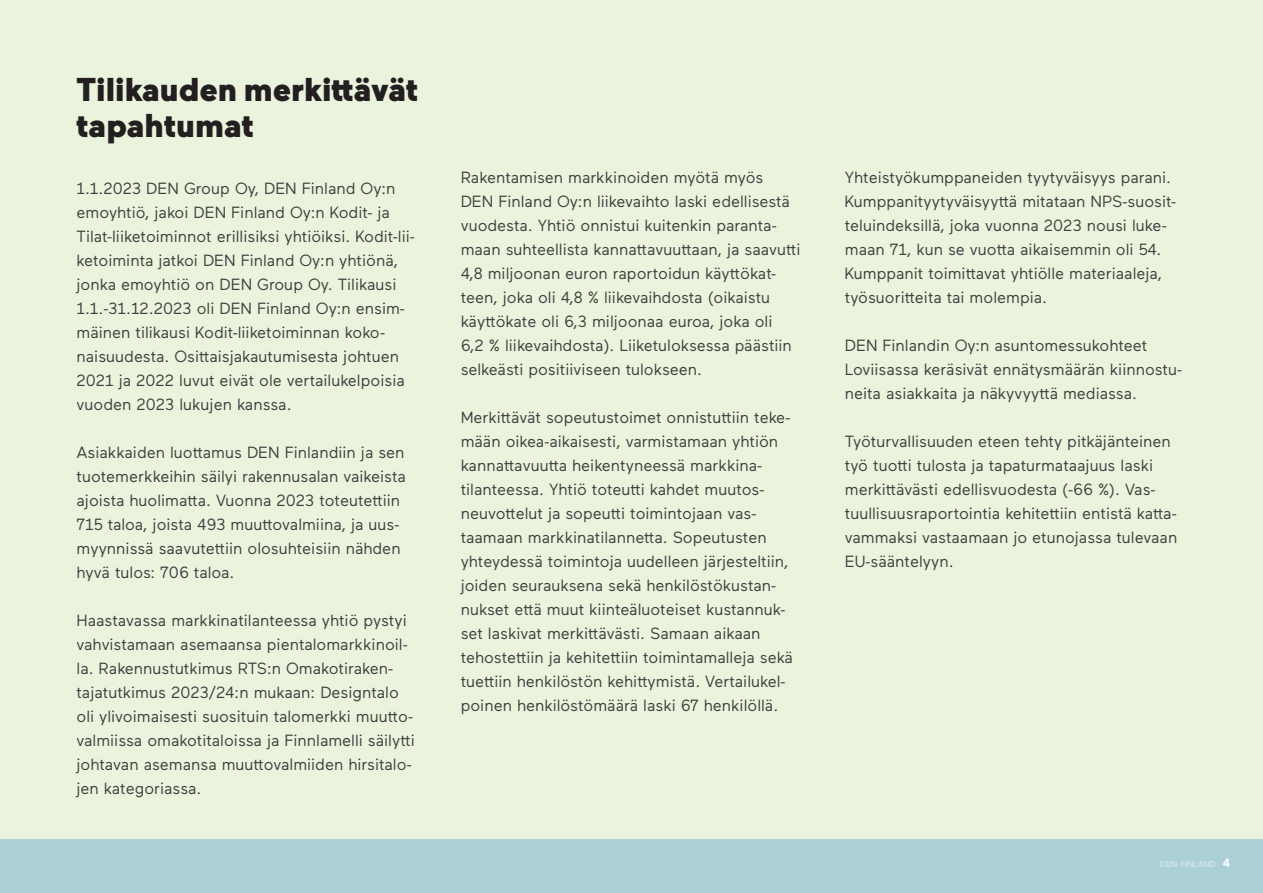
<style>
.page{position:relative;width:1263px;height:893px;background:#fff}
.page>*{position:absolute;margin:0;border:0;box-sizing:border-box;transform-origin:0 0}
.Otsikko{font:900 33px/36px "Maax";color:#231f20}
.Leipis{font:16.2px/24px "Maax";color:#3e3e3f}
.t1{font:300 8.4px "Maax";color:#fff}
.s1{font-weight:700;font-size:12px}
</style>
<div class="page">
<div style="left:0;top:0;width:1263px;height:839px;background:#eaf3dc"></div>
<div style="left:0;top:839px;width:1263px;height:54px;background:#acd0d7"></div>
<p class="Otsikko" style="left:77px;top:70px;width:343px">Tilikauden merkittävät tapahtumat</p>
<p class="Leipis" style="left:77px;top:175px;width:340px">1.1.2023 DEN Group Oy, DEN Finland Oy:n emoyhtiö, jakoi DEN Finland Oy:n Kodit- ja Tilat-liiketoiminnot erillisiksi yhtiöiksi. Kodit-lii&shy;ketoiminta jatkoi DEN Finland Oy:n yhtiönä, jonka emoyhtiö on DEN Group Oy. Tilikausi 1.1.-31.12.2023 oli DEN Finland Oy:n ensim&shy;mäinen tilikausi Kodit-liiketoiminnan koko&shy;naisuudesta. Osittaisjakautumisesta johtuen 2021 ja 2022 luvut eivät ole vertailukelpoisia vuoden 2023 lukujen kanssa.</p>
<p class="Leipis" style="left:77px;top:439px;width:331px">Asiakkaiden luottamus DEN Finlandiin ja sen tuotemerkkeihin säilyi rakennusalan vaikeista ajoista huolimatta. Vuonna 2023 toteutettiin 715 taloa, joista 493 muuttovalmiina, ja uus&shy;myynnissä saavutettiin olosuhteisiin nähden hyvä tulos: 706 taloa.</p>
<p class="Leipis" style="left:77px;top:607px;width:340px">Haastavassa markkinatilanteessa yhtiö pystyi vahvistamaan asemaansa pientalomarkkinoil&shy;la. Rakennustutkimus RTS:n Omakotiraken&shy;tajatutkimus 2023/24:n mukaan: Designtalo oli ylivoimaisesti suosituin talomerkki muutto&shy;valmiissa omakotitaloissa ja Finnlamelli säilytti johtavan asemansa muuttovalmiiden hirsitalo&shy;jen kategoriassa.</p>
<p class="Leipis" style="left:461px;top:165px;width:341px">Rakentamisen markkinoiden myötä myös<br>DEN Finland Oy:n liikevaihto laski edellisestä vuodesta. Yhtiö onnistui kuitenkin paranta&shy;maan suhteellista kannattavuuttaan, ja saavutti 4,8 miljoonan euron raportoidun käyttökat&shy;teen, joka oli 4,8 % liikevaihdosta (oikaistu käyttökate oli 6,3 miljoonaa euroa, joka oli<br>6,2 % liikevaihdosta). Liiketuloksessa päästiin selkeästi positiiviseen tulokseen.</p>
<p class="Leipis" style="left:461px;top:405px;width:334px">Merkittävät sopeutustoimet onnistuttiin teke&shy;mään oikea-aikaisesti, varmistamaan yhtiön kannattavuutta heikentyneessä markkina&shy;tilanteessa. Yhtiö toteutti kahdet muutos&shy;neuvottelut ja sopeutti toimintojaan vas&shy;taamaan markkinatilannetta. Sopeutusten yhteydessä toimintoja uudelleen järjesteltiin, joiden seurauksena sekä henkilöstökustan&shy;nukset että muut kiinteäluoteiset kustannuk&shy;set laskivat merkittävästi. Samaan aikaan tehostettiin ja kehitettiin toimintamalleja sekä tuettiin henkilöstön kehittymistä. Vertailukel&shy;poinen henkilöstömäärä laski 67 henkilöllä.</p>
<p class="Leipis" style="left:845px;top:165px;width:333px">Yhteistyökumppaneiden tyytyväisyys parani.<br>Kumppanityytyväisyyttä mitataan NPS-suosit&shy;teluindeksillä, joka vuonna 2023 nousi luke&shy;maan 71, kun se vuotta aikaisemmin oli 54.<br>Kumppanit toimittavat yhtiölle materiaaleja, työsuoritteita tai molempia.</p>
<p class="Leipis" style="left:845px;top:333px;width:339px">DEN Finlandin Oy:n asuntomessukohteet<br>Loviisassa keräsivät ennätysmäärän kiinnostu&shy;neita asiakkaita ja näkyvyyttä mediassa.</p>
<p class="Leipis" style="left:845px;top:429px;width:334px">Työturvallisuuden eteen tehty pitkäjänteinen työ tuotti tulosta ja tapaturmataajuus laski merkittävästi edellisvuodesta (-66 %). Vas&shy;tuullisuusraportointia kehitettiin entistä katta&shy;vammaksi vastaamaan jo etunojassa tulevaan EU-sääntelyyn.</p>
<p class="t1" style="left:1160px;top:859px;width:72px">DEN FINLAND <span class="s1">4</span></p>
</div>
